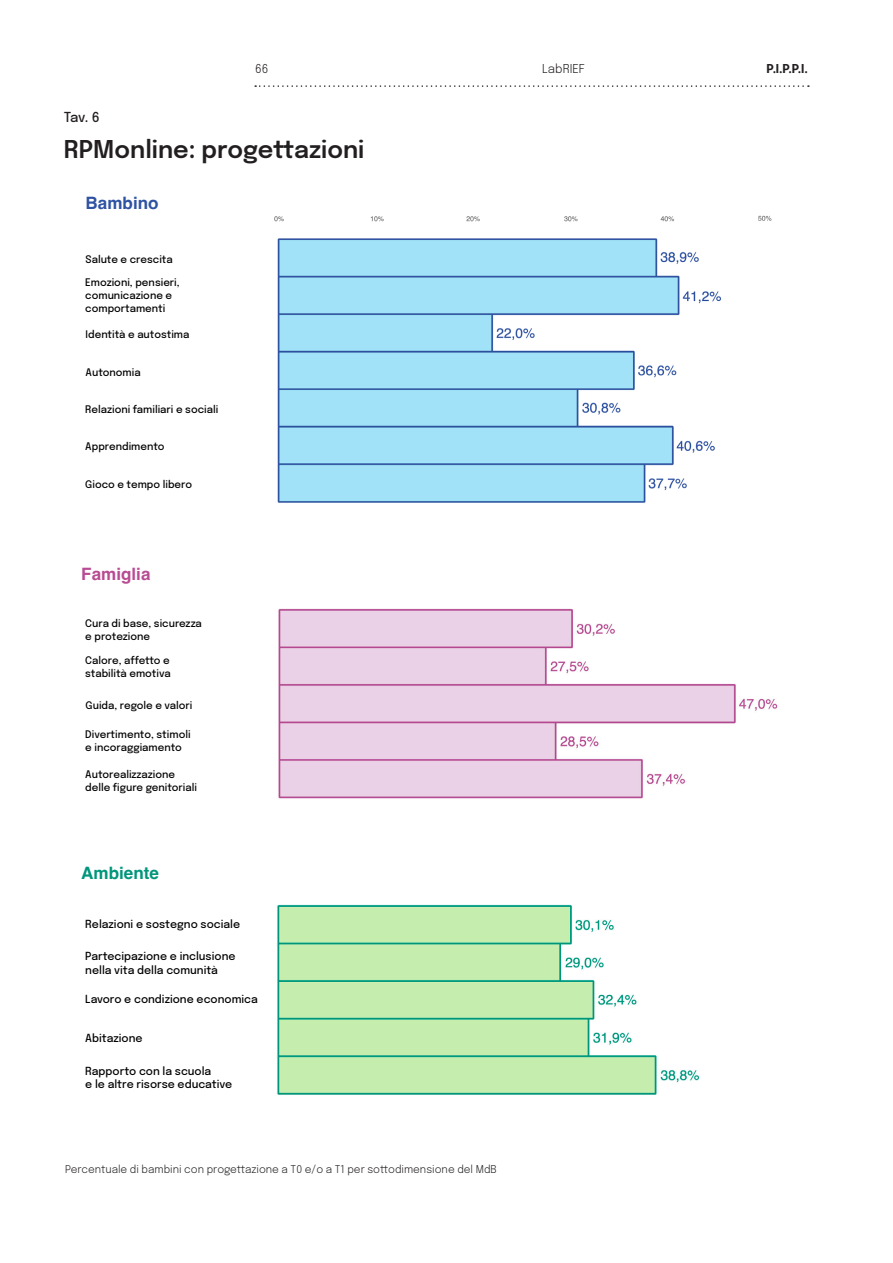
<style>
.page{position:relative;width:893px;height:1263px;background:#fff}
.page>*{position:absolute;margin:0;border:0;box-sizing:border-box;transform-origin:0 0}
.Titolo_capitolo{font:600 24px "Epilogue";color:#231f20}
.t1{font:700 17.1px "Helvetica";color:#b84b93}
.t2{font:700 17.1px "Helvetica";color:#00967b}
.t3{font:700 17.1px "Helvetica";color:#2f53a3}
.Titolo_capitolo-2{font:500 13.5px "Epilogue";color:#231f20}
.t4{font:700 12px "Epilogue";color:#231f20}
.t5{font:300 12px "Epilogue";color:#231f20}
.t6{font:500 10.95px/13.6px "Epilogue";color:#000}
.Titolo_capitolo-3{font:300 10.5px "Epilogue";color:#231f20}
.t7{font:500 10.2px/12.9px "Epilogue";color:#000}
</style>
<div class="page">
<img style="left:274px;top:215px;width:498px;height:288px">
<img style="left:278px;top:608px;width:500px;height:191px">
<img style="left:277px;top:904px;width:422px;height:191px">
<svg style="left:255px;top:85px;width:554px;height:2px"></svg>
<p class="t5" style="left:255px;top:61px;width:15px">66</p>
<p class="t5" style="left:542px;top:61px;width:44px">LabRIEF</p>
<p class="t4" style="left:767px;top:60px;width:43px">P.I.P.P.I.</p>
<p class="Titolo_capitolo-2" style="left:64px;top:108px;width:37px">Tav. 6</p>
<p class="Titolo_capitolo" style="left:64px;top:132px;width:302px">RPMonline: progettazioni</p>
<p class="t3" style="left:86px;top:193px;width:74px">Bambino</p>
<p class="t7" style="left:86px;top:252px;width:89px">Salute e crescita</p>
<p class="t7" style="left:85px;top:275px;width:96px">Emozioni, pensieri, comunicazione e comportamenti</p>
<p class="t7" style="left:86px;top:327px;width:105px">Identità e autostima</p>
<p class="t7" style="left:86px;top:365px;width:57px">Autonomia</p>
<p class="t7" style="left:85px;top:402px;width:134px">Relazioni familiari e sociali</p>
<p class="t7" style="left:85px;top:439px;width:81px">Apprendimento</p>
<p class="t7" style="left:85px;top:477px;width:108px">Gioco e tempo libero</p>
<p class="t1" style="left:81px;top:563px;width:71px">Famiglia</p>
<p class="t7" style="left:85px;top:616px;width:118px">Cura di base, sicurezza e protezione</p>
<p class="t7" style="left:85px;top:653px;width:87px">Calore, affetto e stabilità emotiva</p>
<p class="t7" style="left:86px;top:698px;width:108px">Guida, regole e valori</p>
<p class="t7" style="left:85px;top:728px;width:107px">Divertimento, stimoli e incoraggiamento</p>
<p class="t7" style="left:85px;top:768px;width:113px">Autorealizzazione delle figure genitoriali</p>
<p class="t2" style="left:81px;top:862px;width:79px">Ambiente</p>
<p class="t6" style="left:85px;top:916px;width:156px">Relazioni e sostegno sociale</p>
<p class="t6" style="left:85px;top:949px;width:152px">Partecipazione e inclusione nella vita della comunità</p>
<p class="t6" style="left:85px;top:991px;width:174px">Lavoro e condizione economica</p>
<p class="t6" style="left:85px;top:1030px;width:59px">Abitazione</p>
<p class="t6" style="left:85px;top:1063px;width:148px">Rapporto con la scuola<br>e le altre risorse educative</p>
<p class="Titolo_capitolo-3" style="left:65px;top:1162px;width:433px">Percentuale di bambini con progettazione a T0 e/o a T1 per sottodimensione del MdB</p>
</div>
